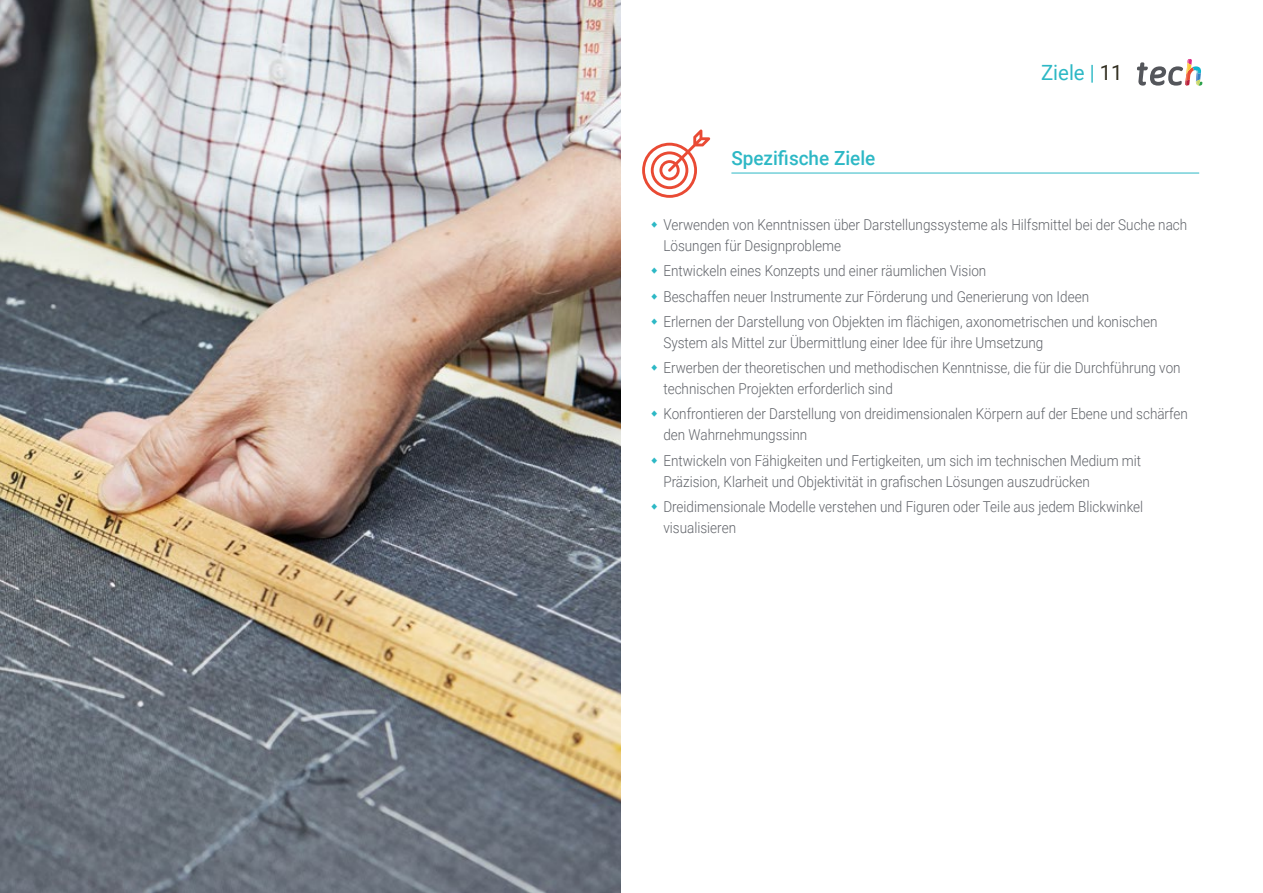
<style>
.page{position:relative;width:1263px;height:893px;background:#fff}
.page>*{position:absolute;margin:0;border:0;box-sizing:border-box;transform-origin:0 0}
.t1{font:21px "Roboto";color:#2db8c5}
.t2{font:500 19.5px "Roboto";color:#2db8c5}
.t3{font:300 15px/25.2px "Roboto";color:#61646a;scale:.9 1}
.s1{color:#312e20}
</style>
<div class="page">
<hr style="left:731px;top:173px;width:468px;height:1px;background:#2db8c5">
<svg style="left:642px;top:129px;width:68px;height:69px"></svg>
<img style="left:0;top:0;width:621px;height:893px">
<svg style="left:1137px;top:59px;width:65px;height:27px"></svg>
<h2 class="t2" style="left:731px;top:144px;width:145px">Spezifische Ziele</h2>
<h1 class="t1" style="left:1041px;top:57px;width:83px">Ziele | <span class="s1">11</span></h1>
<p class="t3" style="left:663px;top:214px;width:584px;line-height:21px">Verwenden von Kenntnissen über Darstellungssysteme als Hilfsmittel bei der Suche nach<br>Lösungen für Designprobleme</p>
<p class="t3" style="left:663px;top:258px;width:551px">Entwickeln eines Konzepts und einer räumlichen Vision<br>Beschaffen neuer Instrumente zur Förderung und Generierung von Ideen<br>Erlernen der Darstellung von Objekten im flächigen, axonometrischen und konischen</p>
<p class="t3" style="left:663px;top:329px;width:576px">System als Mittel zur Übermittlung einer Idee für ihre Umsetzung<br>Erwerben der theoretischen und methodischen Kenntnisse, die für die Durchführung von</p>
<p class="t3" style="left:663px;top:376px;width:584px">technischen Projekten erforderlich sind<br>Konfrontieren der Darstellung von dreidimensionalen Körpern auf der Ebene und schärfen</p>
<p class="t3" style="left:663px;top:422px;width:532px">den Wahrnehmungssinn<br>Entwickeln von Fähigkeiten und Fertigkeiten, um sich im technischen Medium mit</p>
<p class="t3" style="left:663px;top:468px;width:535px">Präzision, Klarheit und Objektivität in grafischen Lösungen auszudrücken<br>Dreidimensionale Modelle verstehen und Figuren oder Teile aus jedem Blickwinkel</p>
<p class="t3" style="left:663px;top:514px;width:82px">visualisieren</p>
</div>
